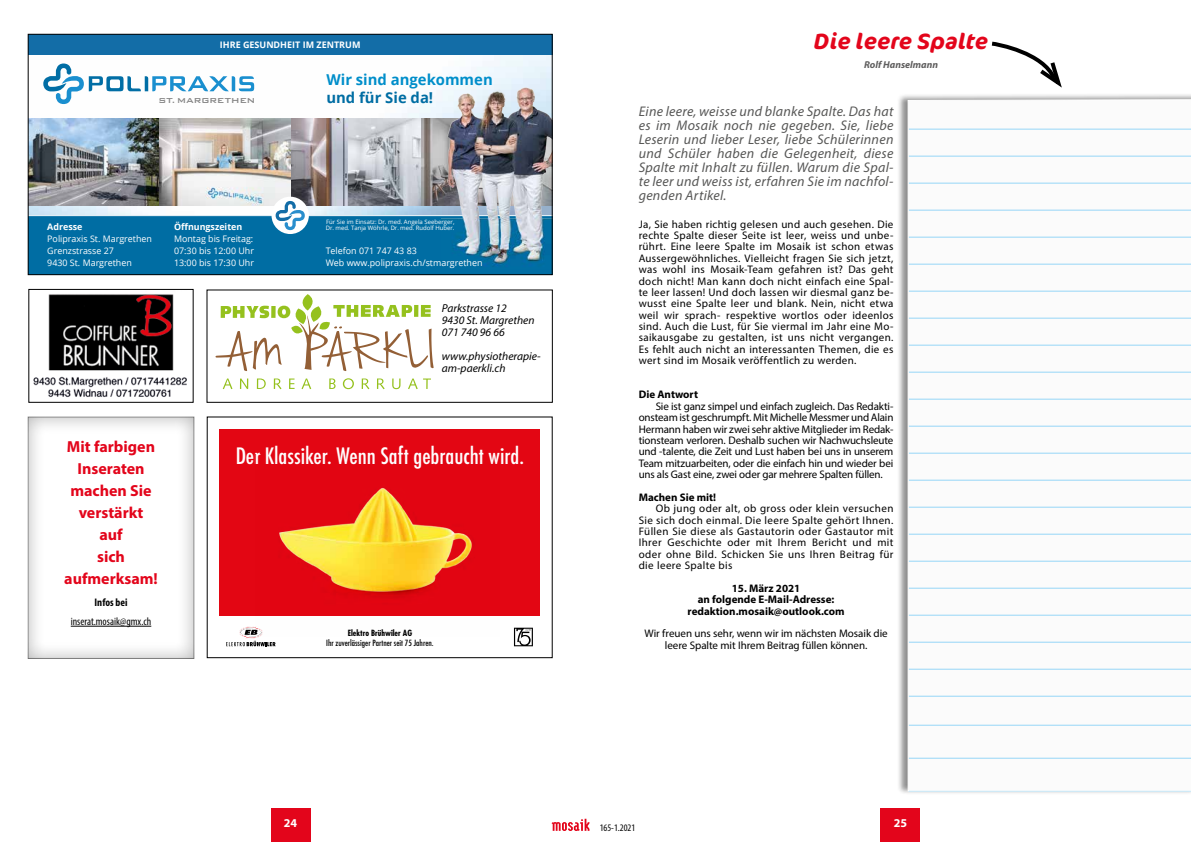
<style>
.page{position:relative;width:1191px;height:842px;background:#fff}
.page>*{position:absolute;margin:0;border:0;box-sizing:border-box;transform-origin:0 0}
.t1{font:500 condensed 22px "Futura";color:#fff}
.t2{font:italic 700 22px "Cocon Pro";color:#e3051b}
.t3{font:700 16px/22px "Myriad Pro";color:#e3051b;text-align:center}
.t4{font:700 15px "Open Sans";color:#008eca}
.t5{font:700 15px "Open Sans";color:#006da3}
.t6{font:italic 14px/14px "Myriad Pro";letter-spacing:.02em;color:#575756;text-align:justify}
.t7{font:700 12px "Myriad Pro";color:#fff}
.t8{font:500 11.7px "Bank Gothic BT";color:#878787}
.t9{font:italic 11.5px/12px "Myriad Pro";color:#000}
.t10{font:11px/11.4px "Myriad Pro";color:#000;text-align:justify}
.t11{font:700 11px/11.4px "Myriad Pro";color:#000;text-align:center}
.t12{font:condensed 11px "Myriad Pro";color:#000}
.t13{font:700 condensed 11px "Myriad Pro";color:#000}
.t14{font:italic 700 10px "Myriad Pro";color:#5f5e5e}
.t15{font:condensed 10px "Myriad Pro";color:#000}
.t16{font:9px/12px "Open Sans";color:#fff}
.t17{font:700 9px "Open Sans";color:#fff}
.t18{font:500 condensed 8.3px "Futura";color:#000}
.t19{font:700 condensed 8.3px "Futura Std";color:#000}
.t20{font:6px/6.2px "Open Sans";color:#fff}
.s1{font-size:8.5px}
</style>
<div class="page">
<div style="left:271px;top:808px;width:39px;height:34px;background:#e3051b"></div>
<svg style="left:551px;top:819px;width:38px;height:12px"></svg>
<div style="left:880px;top:808px;width:40px;height:34px;background:#e3051b"></div>
<svg style="left:223px;top:378px;width:9px;height:11px"></svg>
<svg style="left:240px;top:378px;width:8px;height:11px"></svg>
<svg style="left:257px;top:378px;width:9px;height:11px"></svg>
<svg style="left:274px;top:378px;width:7px;height:11px"></svg>
<svg style="left:289px;top:378px;width:5px;height:11px"></svg>
<svg style="left:301px;top:378px;width:10px;height:11px"></svg>
<svg style="left:329px;top:378px;width:6px;height:11px"></svg>
<svg style="left:343px;top:378px;width:11px;height:11px"></svg>
<svg style="left:362px;top:378px;width:7px;height:11px"></svg>
<svg style="left:377px;top:378px;width:8px;height:11px"></svg>
<svg style="left:392px;top:378px;width:8px;height:11px"></svg>
<svg style="left:408px;top:378px;width:23px;height:11px"></svg>
<svg style="left:215px;top:294px;width:218px;height:77px"></svg>
<div style="left:207px;top:290px;width:345px;height:113px;border:1px solid #000"></div>
<div style="left:220px;top:429px;width:320px;height:187px;background:#e30613"></div>
<svg style="left:226px;top:626px;width:50px;height:20px"></svg>
<svg style="left:514px;top:628px;width:19px;height:18px"></svg>
<img style="left:255px;top:488px;width:217px;height:149px">
<svg style="left:43px;top:63px;width:211px;height:41px"></svg>
<div style="left:28px;top:34px;width:524px;height:21px;background:#136da7"></div>
<img style="left:30px;top:118px;width:412px;height:83px">
<div style="left:271px;top:197px;width:38px;height:37px;background:#fff;border-radius:50%"></div>
<svg style="left:30px;top:201px;width:520px;height:72px;background:#2c83af"></svg>
<img style="left:442px;top:70px;width:108px;height:198px">
<div style="left:28px;top:34px;width:524px;height:241px;border:1px solid #000"></div>
<img style="left:33px;top:294px;width:154px;height:104px">
<div style="left:29px;top:289px;width:164px;height:114px;border:1px solid #000"></div>
<div style="left:25px;top:410px;width:170px;height:250px;background:#000;opacity:.33"></div>
<div style="left:51px;top:437px;width:120px;height:197px;background:#fff"></div>
<hr style="left:71px;top:626px;width:80px;height:1px;background:#000">
<div style="left:896px;top:92px;width:295px;height:703px;background:#000;opacity:.44"></div>
<svg style="left:907px;top:99px;width:284px;height:693px"></svg>
<svg style="left:991px;top:41px;width:71px;height:47px"></svg>
<p class="t17" style="left:220px;top:38px;width:142px">IHRE GESUNDHEIT IM ZENTRUM</p>
<h3 class="t4" style="left:326px;top:69px;width:168px">Wir sind angekommen</h3>
<p class="t8" style="left:158px;top:94px;width:98px">st<span class="s1">.</span> margrethen</p>
<h3 class="t5" style="left:326px;top:87px;width:108px">und für Sie da!</h3>
<p class="t17" style="left:47px;top:221px;width:37px">Adresse</p>
<p class="t16" style="left:47px;top:233px;width:106px">Polipraxis St. Margrethen<br>Grenzstrasse 27<br>9430 St. Margrethen</p>
<p class="t17" style="left:174px;top:221px;width:70px">Öffnungszeiten</p>
<p class="t16" style="left:174px;top:233px;width:81px;text-align:justify">Montag bis Freitag:<br>07:30 bis 12:00 Uhr 13:00 bis 17:30 Uhr</p>
<p class="t20" style="left:326px;top:219px;width:130px">Für Sie im Einsatz: Dr. med. Angela Seeberger,<br>Dr. med. Tanja Wöhrle, Dr. med. Rudolf Huber.</p>
<p class="t16" style="left:326px;top:245px;width:158px">Telefon 071 747 43 83<br>Web www.polipraxis.ch/stmargrethen</p>
<p class="t9" style="left:442px;top:302px;width:94px">Parkstrasse 12<br>9430 St. Margrethen<br>071 740 96 66</p>
<p class="t9" style="left:442px;top:350px;width:100px">www.physiotherapie&shy;am-paerkli.ch</p>
<h2 class="t3" style="left:64px;top:435px;width:95px">Mit farbigen<br>Inseraten machen Sie verstärkt<br>auf<br>sich aufmerksam!</h2>
<p class="t13" style="left:95px;top:595px;width:34px">Infos bei</p>
<p class="t12" style="left:71px;top:615px;width:82px">inserat.mosaik@gmx.ch</p>
<h1 class="t1" style="left:236px;top:442px;width:290px">Der Klassiker. Wenn Saft gebraucht wird.</h1>
<p class="t19" style="left:348px;top:628px;width:66px">Elektro Brühwiler AG</p>
<p class="t18" style="left:326px;top:638px;width:109px">Ihr zuverlässiger Partner seit 75 Jahren.</p>
<h1 class="t2" style="left:813px;top:26px;width:176px">Die leere Spalte</h1>
<p class="t14" style="left:864px;top:58px;width:75px">Rolf Hanselmann</p>
<p class="t6" style="left:639px;top:104px;width:256px">Eine leere, weisse und blanke Spalte. Das hat es im Mosaik noch nie gegeben. Sie, liebe Leserin und lieber Leser, liebe Schülerinnen und Schüler haben die Gelegenheit, diese Spalte mit Inhalt zu füllen. Warum die Spal&shy;te leer und weiss ist, erfahren Sie im nachfol&shy;genden Artikel.</p>
<p class="t10" style="left:639px;top:218px;width:256px">Ja, Sie haben richtig gelesen und auch gesehen. Die rechte Spalte dieser Seite ist leer, weiss und unbe&shy;rührt. Eine leere Spalte im Mosaik ist schon etwas Aussergewöhnliches. Vielleicht fragen Sie sich jetzt, was wohl ins Mosaik-Team gefahren ist? Das geht doch nicht! Man kann doch nicht einfach eine Spal&shy;te leer lassen! Und doch lassen wir diesmal ganz be&shy;wusst eine Spalte leer und blank. Nein, nicht etwa weil wir sprach- respektive wortlos oder ideenlos sind. Auch die Lust, für Sie viermal im Jahr eine Mo&shy;saikausgabe zu gestalten, ist uns nicht vergangen.<br>Es fehlt auch nicht an interessanten Themen, die es wert sind im Mosaik veröffentlich zu werden.</p>
<p class="t11" style="left:639px;top:389px;width:61px">Die Antwort</p>
<p class="t10" style="left:639px;top:400px;width:256px;text-indent:17px">Sie ist ganz simpel und einfach zugleich. Das Redakti&shy;onsteam ist geschrumpft. Mit Michelle Messmer und Alain Hermann haben wir zwei sehr aktive Mitglieder im Redak&shy;tionsteam verloren. Deshalb suchen wir Nachwuchsleute und -talente, die Zeit und Lust haben bei uns in unserem Team mitzuarbeiten, oder die einfach hin und wieder bei uns als Gast eine, zwei oder gar mehrere Spalten füllen.</p>
<p class="t11" style="left:639px;top:491px;width:79px">Machen Sie mit!</p>
<p class="t10" style="left:639px;top:503px;width:256px;text-indent:17px">Ob jung oder alt, ob gross oder klein versuchen Sie sich doch einmal. Die leere Spalte gehört Ihnen.<br>Füllen Sie diese als Gastautorin oder Gastautor mit Ihrer Geschichte oder mit Ihrem Bericht und mit oder ohne Bild. Schicken Sie uns Ihren Beitrag für die leere Spalte bis</p>
<p class="t11" style="left:687px;top:582px;width:158px">15. März 2021<br>an folgende E-Mail-Adresse: redaktion.mosaik@outlook.com</p>
<p class="t10" style="left:644px;top:628px;width:245px;text-align:center">Wir freuen uns sehr, wenn wir im nächsten Mosaik die leere Spalte mit Ihrem Beitrag füllen können.</p>
<p class="t7" style="left:284px;top:816px;width:15px">24</p>
<p class="t15" style="left:600px;top:822px;width:37px">165-1.2021</p>
<p class="t7" style="left:893px;top:816px;width:15px">25</p>
</div>
